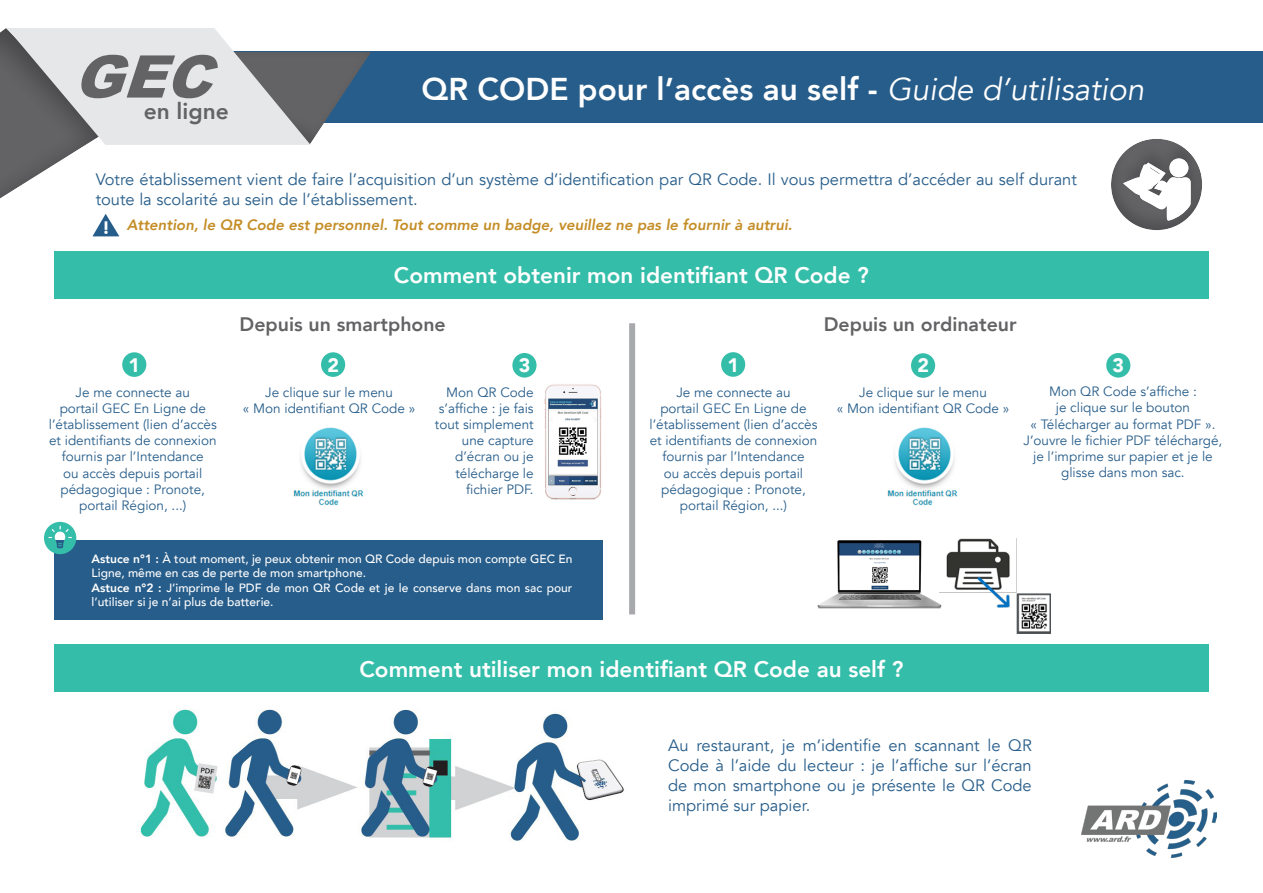
<style>
.page{position:relative;width:1263px;height:893px;background:#fff}
.page>*{position:absolute;margin:0;border:0;box-sizing:border-box;transform-origin:0 0}
.t1{font:italic 900 58.8px "Arial";color:#636366}
.t2{font:800 31.5px "Avenir";color:#fff}
.t3{font:800 22.65px "Avenir";color:#636366}
.t4{font:800 22.5px "Avenir";color:#fff}
.t5{font:800 19.5px "Avenir";color:#636366}
.t6{font:900 19.5px "Avenir";color:#fff}
.t7{font:900 18px "Avenir";color:#fff}
.t8{font:16.5px/19.8px "Avenir";color:#275d8a}
.t9{font:italic 800 15px "Avenir";color:#c48d26}
.t10{font:13.5px/16.2px "Avenir";color:#275d8a;text-align:center}
.t11{font:500 12px/14.4px "Avenir";color:#fff}
.s1{font-weight:400;font-style:italic}
.s2{font-weight:800}
</style>
<div class="page">
<div style="left:55px;top:541px;width:548px;height:79px;background:#275d8a"></div>
<img style="left:293px;top:427px;width:71px;height:79px">
<div style="left:220px;top:51px;width:1043px;height:72px;background:#275d8a"></div>
<div style="left:54px;top:251px;width:1155px;height:48px;background:#34bda9"></div>
<div style="left:122px;top:352px;width:24px;height:25px;background:#34bda9;border-radius:50%"></div>
<div style="left:321px;top:352px;width:24px;height:25px;background:#34bda9;border-radius:50%"></div>
<div style="left:512px;top:353px;width:24px;height:25px;background:#34bda9;border-radius:50%"></div>
<div style="left:721px;top:352px;width:24px;height:25px;background:#34bda9;border-radius:50%"></div>
<div style="left:911px;top:353px;width:24px;height:25px;background:#34bda9;border-radius:50%"></div>
<div style="left:1106px;top:353px;width:24px;height:25px;background:#34bda9;border-radius:50%"></div>
<img style="left:140px;top:710px;width:484px;height:131px">
<img style="left:1081px;top:780px;width:135px;height:78px">
<img style="left:544px;top:384px;width:58px;height:116px">
<div style="left:54px;top:645px;width:1155px;height:47px;background:#34bda9"></div>
<div style="left:629px;top:323px;width:6px;height:291px;background:#a8a9ad"></div>
<img style="left:817px;top:540px;width:123px;height:68px">
<img style="left:940px;top:538px;width:111px;height:95px">
<svg style="left:0;top:28px;width:371px;height:209px"></svg>
<svg style="left:44px;top:522px;width:32px;height:32px"></svg>
<img style="left:887px;top:427px;width:71px;height:79px">
<div style="left:1109px;top:136px;width:94px;height:94px;background:#231f20;opacity:.23"></div>
<p class="t1" style="left:73px;top:34px;width:165px">GEC</p>
<p class="t3" style="left:144px;top:94px;width:87px">en ligne</p>
<p class="t2" style="left:422px;top:65px;width:724px">QR CODE pour l’accès au self - <span class="s1">Guide d’utilisation</span></p>
<p class="t8" style="left:96px;top:170px;width:983px">Votre établissement vient de faire l’acquisition d’un système d’identification par QR Code. Il vous permettra d’accéder au self durant toute la scolarité au sein de l’établissement.</p>
<p class="t9" style="left:127px;top:216px;width:667px">Attention, le QR Code est personnel. Tout comme un badge, veuillez ne pas le fournir à autrui.</p>
<p class="t4" style="left:394px;top:257px;width:476px">Comment obtenir mon identifiant QR Code ?</p>
<p class="t5" style="left:240px;top:309px;width:208px">Depuis un smartphone</p>
<p class="t7" style="left:102px;top:212px;width:9px">!</p>
<p class="t5" style="left:824px;top:309px;width:194px">Depuis un ordinateur</p>
<p class="t6" style="left:129px;top:348px;width:13px">1</p>
<p class="t6" style="left:327px;top:348px;width:13px">2</p>
<p class="t6" style="left:519px;top:348px;width:13px">3</p>
<p class="t10" style="left:49px;top:384px;width:170px">Je me connecte au<br>portail GEC En Ligne de l’établissement (lien d’accès et identifiants de connexion fournis par l’Intendance<br>ou accès depuis portail pédagogique : Pronote, portail Région, ...)</p>
<p class="t10" style="left:265px;top:384px;width:129px">Je clique sur le menu</p>
<p class="t10" style="left:243px;top:400px;width:174px">« Mon identifiant QR Code »</p>
<p class="t10" style="left:435px;top:384px;width:100px;text-align:right">Mon QR Code s’affiche : je fais tout simplement une capture d’écran ou je télécharge le fichier PDF.</p>
<p class="t11" style="left:92px;top:551px;width:482px"><span class="s2">Astuce n°1 :</span> À tout moment, je peux obtenir mon QR Code depuis mon compte GEC En<br>Ligne, même en cas de perte de mon smartphone.</p>
<p class="t11" style="left:92px;top:580px;width:482px"><span class="s2">Astuce n°2 :</span> J’imprime le PDF de mon QR Code et je le conserve dans mon sac pour l’utiliser si je n’ai plus de batterie.</p>
<p class="t6" style="left:727px;top:348px;width:13px">1</p>
<p class="t6" style="left:917px;top:348px;width:13px">2</p>
<p class="t6" style="left:1112px;top:348px;width:13px">3</p>
<p class="t10" style="left:649px;top:384px;width:170px">Je me connecte au<br>portail GEC En Ligne de l’établissement (lien d’accès et identifiants de connexion fournis par l’Intendance<br>ou accès depuis portail pédagogique : Pronote, portail Région, ...)</p>
<p class="t10" style="left:859px;top:384px;width:129px">Je clique sur le menu</p>
<p class="t10" style="left:837px;top:400px;width:174px">« Mon identifiant QR Code »</p>
<p class="t10" style="left:1049px;top:384px;width:149px">Mon QR Code s’affiche :</p>
<p class="t10" style="left:1056px;top:400px;width:136px">je clique sur le bouton</p>
<p class="t10" style="left:1023px;top:416px;width:200px">« Télécharger au format PDF ».<br>J’ouvre le fichier PDF téléchargé, je l’imprime sur papier et je le glisse dans mon sac.</p>
<p class="t4" style="left:360px;top:652px;width:545px">Comment utiliser mon identifiant QR Code au self ?</p>
<p class="t8" style="left:668px;top:736px;width:365px;text-align:justify">Au restaurant, je m’identifie en scannant le QR Code à l’aide du lecteur : je l’affiche sur l’écran de mon smartphone ou je présente le QR Code imprimé sur papier.</p>
</div>
